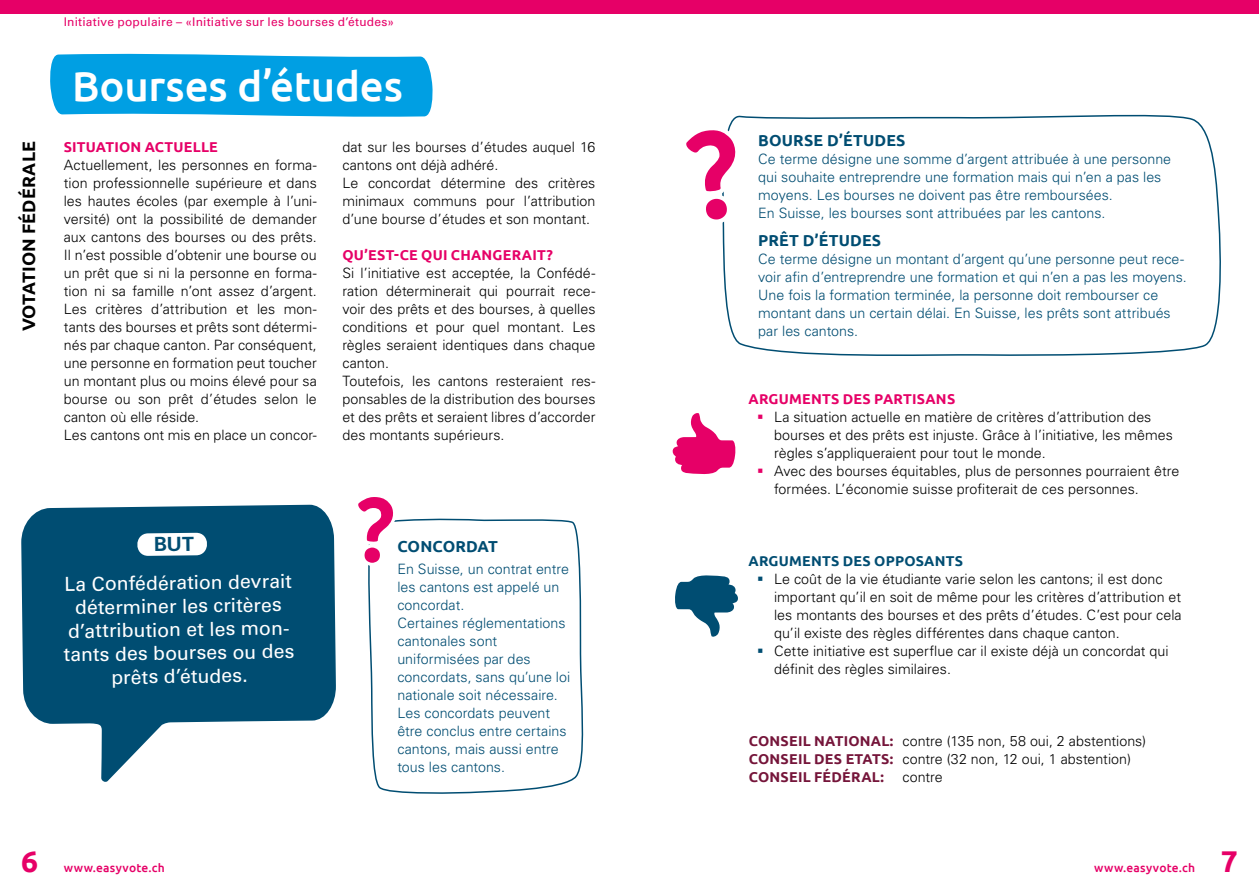
<style>
.page{position:relative;width:1259px;height:893px;background:#fff}
.page>*{position:absolute;margin:0;border:0;box-sizing:border-box;transform-origin:0 0}
.t1{font:500 42px "Ubuntu";letter-spacing:-.005em;color:#fff}
.t2{font:700 30px "Ubuntu";color:#e60067}
.t3{font:19.5px/23.4px "Univers LT Std";color:#fff;text-align:center}
.t4{font:700 18px "Ubuntu";color:#000}
.t5{font:700 15.9px "Ubuntu";letter-spacing:.01em;color:#004d72}
.t6{font:300 14.25px/18px "Univers LT Std";color:#000}
.t7{font:300 14.25px/18px "Univers LT Std";color:#004d72}
.t8{font:700 14.25px "Ubuntu";letter-spacing:.015em;color:#e60067}
.t9{font:700 14.25px "Ubuntu";letter-spacing:.015em;color:#004d72}
.t10{font:700 14.25px "Ubuntu";letter-spacing:.015em;color:#75153a}
.t11{font:12px "Univers LT Std";letter-spacing:.015em;color:#e60067}
.t12{font:500 12px "Ubuntu";letter-spacing:.02em;color:#e60067}
.s1{color:#e60067}
.s2{color:#004d72}
.s3{font-family:"Ubuntu";font-weight:700;color:#75153a}
</style>
<div class="page">
<div style="left:0;top:0;width:629px;height:13px;background:#e60067"></div>
<svg style="left:50px;top:53px;width:383px;height:64px;background:#13a6e5"></svg>
<svg style="left:21px;top:505px;width:315px;height:277px;fill:#004d72"></svg>
<svg style="left:368px;top:518px;width:216px;height:276px"></svg>
<svg style="left:358px;top:497px;width:41px;height:71px"></svg>
<div style="left:629px;top:0;width:630px;height:13px;background:#e60067"></div>
<svg style="left:675px;top:575px;width:63px;height:62px"></svg>
<svg style="left:672px;top:413px;width:63px;height:61px"></svg>
<svg style="left:724px;top:114px;width:497px;height:242px"></svg>
<svg style="left:686px;top:122px;width:56px;height:164px"></svg>
<svg style="left:134px;top:533px;width:77px;height:23px"></svg>
<p class="t11" style="left:64px;top:14px;width:332px">Initiative populaire – «Initiative sur les bourses d’études»</p>
<p class="t4" style="left:18px;top:331px;width:191px;rotate:-90deg">VOTATION FÉDÉRALE</p>
<h1 class="t1" style="left:72px;top:59px;width:332px">Bourses d’études</h1>
<p class="t8" style="left:64px;top:138px;width:156px">SITUATION ACTUELLE</p>
<p class="t6" style="left:64px;top:156px;width:255px">Actuellement, les personnes en forma&shy;tion professionnelle supérieure et dans les hautes écoles (par exemple à l’uni&shy;versité) ont la possibilité de demander aux cantons des bourses ou des prêts.<br>Il n’est possible d’obtenir une bourse ou un prêt que si ni la personne en forma&shy;tion ni sa famille n’ont assez d’argent.<br>Les critères d’attribution et les mon&shy;tants des bourses et prêts sont détermi&shy;nés par chaque canton. Par conséquent, une personne en formation peut toucher un montant plus ou moins élevé pour sa bourse ou son prêt d’études selon le canton où elle réside.<br>Les cantons ont mis en place un concor-</p>
<p class="t6" style="left:342px;top:138px;width:254px">dat sur les bourses d’études auquel 16 cantons ont déjà adhéré.<br>Le concordat détermine des critères minimaux communs pour l’attribution d’une bourse d’études et son montant.</p>
<p class="t8" style="left:342px;top:246px;width:212px">QU’EST-CE QUI CHANGERAIT?</p>
<p class="t6" style="left:342px;top:264px;width:255px">Si l’initiative est acceptée, la Confédé&shy;ration déterminerait qui pourrait rece&shy;voir des prêts et des bourses, à quelles conditions et pour quel montant. Les règles seraient identiques dans chaque canton.<br>Toutefois, les cantons resteraient res&shy;ponsables de la distribution des bourses et des prêts et seraient libres d’accorder des montants supérieurs.</p>
<h3 class="t3" style="left:62px;top:573px;width:232px;rotate:-1deg">La Confédération devrait déterminer les critères d’attribution et les mon&shy;tants des bourses ou des prêts d’études.</h3>
<p class="t5" style="left:397px;top:537px;width:102px">CONCORDAT</p>
<p class="t7" style="left:397px;top:560px;width:174px">En Suisse, un contrat entre les cantons est appelé un concordat.<br>Certaines réglementations cantonales sont uniformisées par des concordats, sans qu’une loi nationale soit nécessaire.<br>Les concordats peuvent être conclus entre certains cantons, mais aussi entre tous les cantons.</p>
<h2 class="t2" style="left:21px;top:843px;width:19px">6</h2>
<p class="t12" style="left:64px;top:860px;width:103px">www.easyvote.ch</p>
<p class="t5" style="left:758px;top:131px;width:149px">BOURSE D’ÉTUDES</p>
<p class="t7" style="left:758px;top:150px;width:414px">Ce terme désigne une somme d’argent attribuée à une personne qui souhaite entreprendre une formation mais qui n’en a pas les moyens. Les bourses ne doivent pas être remboursées.<br>En Suisse, les bourses sont attribuées par les cantons.</p>
<p class="t5" style="left:758px;top:230px;width:124px">PRÊT D’ÉTUDES</p>
<p class="t7" style="left:758px;top:250px;width:430px">Ce terme désigne un montant d’argent qu’une personne peut rece&shy;voir afin d’entreprendre une formation et qui n’en a pas les moyens.<br>Une fois la formation terminée, la personne doit rembourser ce montant dans un certain délai. En Suisse, les prêts sont attribués par les cantons.</p>
<p class="t8" style="left:748px;top:390px;width:208px">ARGUMENTS DES PARTISANS</p>
<p class="t6" style="left:774px;top:408px;width:400px;text-indent:-17px"><span class="s1">▪</span> La situation actuelle en matière de critères d’attribution des bourses et des prêts est injuste. Grâce à l’initiative, les mêmes règles s’appliqueraient pour tout le monde.</p>
<p class="t6" style="left:774px;top:462px;width:407px;text-indent:-17px"><span class="s1">▪</span> Avec des bourses équitables, plus de personnes pourraient être formées. L’économie suisse profiterait de ces personnes.</p>
<p class="t9" style="left:748px;top:552px;width:216px">ARGUMENTS DES OPPOSANTS</p>
<p class="t6" style="left:774px;top:570px;width:409px;text-indent:-17px"><span class="s2">▪</span> Le coût de la vie étudiante varie selon les cantons; il est donc impor tant qu’il en soit de même pour les critères d’attribution et les montants des bourses et des prêts d’études. C’est pour cela qu’il existe des règles différentes dans chaque canton.</p>
<p class="t6" style="left:774px;top:642px;width:396px;text-indent:-17px"><span class="s2">▪</span> Cette initiative est superflue car il existe déjà un concordat qui définit des règles similaires.</p>
<p class="t6" style="left:749px;top:732px;width:399px"><span class="s3">CONSEIL NATIONAL:</span> contre (135 non, 58 oui, 2 abstentions)<br><span class="s3">CONSEIL DES ETATS:</span> contre (32 non, 12 oui, 1 abstention)</p>
<p class="t10" style="left:749px;top:768px;width:136px">CONSEIL FÉDÉRAL:</p>
<p class="t6" style="left:902px;top:768px;width:42px">contre</p>
<p class="t12" style="left:1094px;top:860px;width:103px">www.easyvote.ch</p>
<h2 class="t2" style="left:1220px;top:843px;width:19px">7</h2>
</div>
